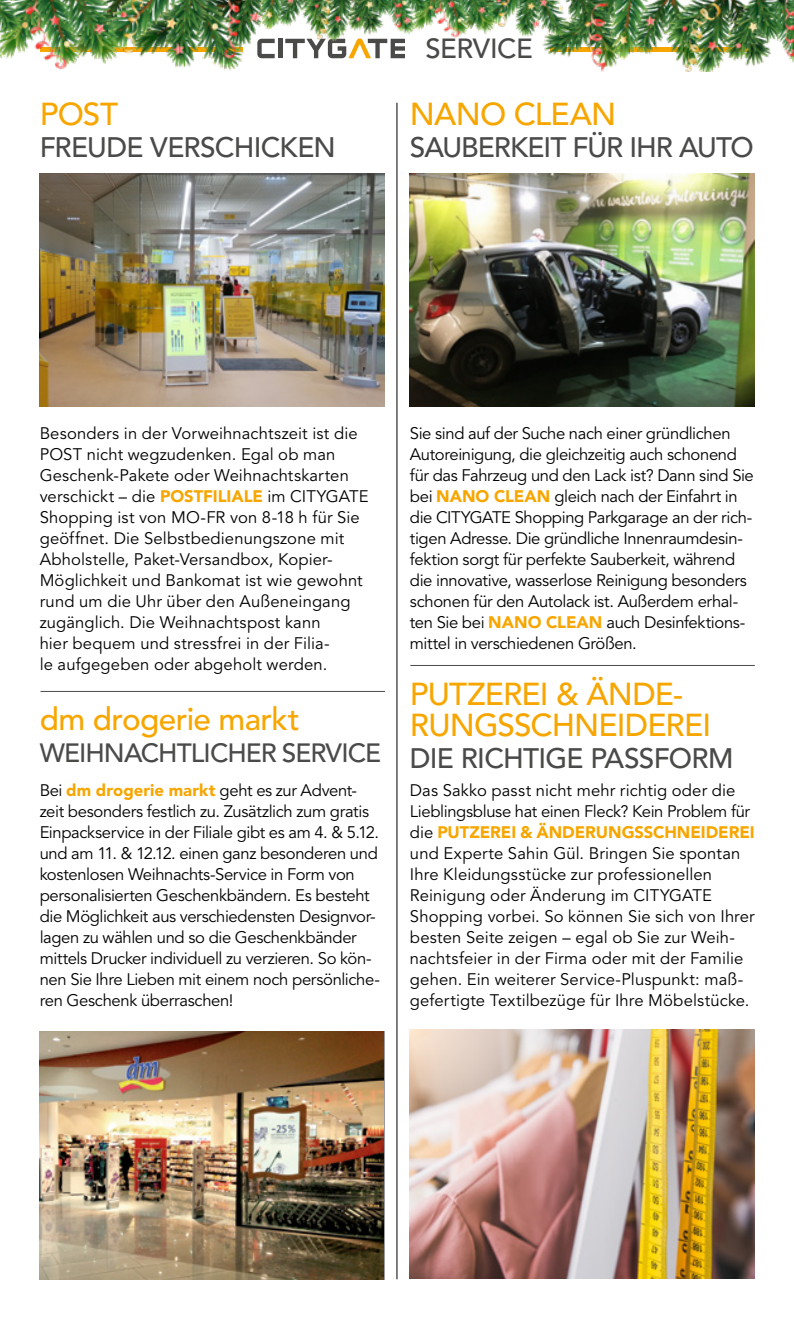
<style>
.page{position:relative;width:794px;height:1340px;background:#fff}
.page>*{position:absolute;margin:0;border:0;box-sizing:border-box;transform-origin:0 0}
.t1{font:500 31.5px/31.5px "Avenir LT Std";letter-spacing:-.025em;color:#f7a600}
.t2{font:500 28px "Avenir LT Std";letter-spacing:-.03em;color:#4a4a49}
.t3{font:500 27.47px "Avenir LT Std";letter-spacing:-.015em;color:#4a4a49}
.t4{font:500 26.25px "Avenir LT Std";letter-spacing:-.035em;color:#4a4a49}
.t5{font:16.62px/21px "Avenir LT Std";letter-spacing:-.015em;color:#000}
.t6{font:16.62px/21px "Avenir LT Std";letter-spacing:.005em;color:#000}
.t7{font:16.62px/21px "Avenir LT Std";letter-spacing:.01em;color:#000}
.s1{font-weight:900;color:#f7a600}
</style>
<div class="page">
<img style="left:40px;top:1031px;width:343px;height:248px">
<hr style="left:41px;top:691px;width:344px;height:1px;background:#4a4a49">
<hr style="left:410px;top:665px;width:345px;height:1px;background:#4a4a49">
<img style="left:410px;top:1029px;width:345px;height:248px">
<img style="left:40px;top:173px;width:345px;height:233px">
<img style="left:409px;top:173px;width:345px;height:233px">
<hr style="left:396px;top:103px;width:1px;height:1176px;background:#000">
<svg style="left:270px;top:43px;width:5px;height:15px"></svg>
<hr style="left:278px;top:39px;width:4px;height:19px;background:#4a4a49">
<svg style="left:286px;top:43px;width:119px;height:15px"></svg>
<img style="left:0;top:0;width:270px;height:71px">
<img style="left:542px;top:0;width:252px;height:72px">
<img style="left:259px;top:0;width:309px;height:43px">
<h1 class="t1" style="left:40px;top:99px;width:80px">POST</h1>
<h2 class="t2" style="left:40px;top:131px;width:298px">FREUDE VERSCHICKEN</h2>
<h3 class="t3" style="left:425px;top:33px;width:109px">SERVICE</h3>
<h1 class="t1" style="left:410px;top:99px;width:208px">NANO CLEAN</h1>
<h2 class="t2" style="left:410px;top:131px;width:345px">SAUBERKEIT FÜR IHR AUTO</h2>
<p class="t7" style="left:40px;top:423px;width:330px">Besonders in der Vorweihnachtszeit ist die POST nicht wegzudenken. Egal ob man Geschenk-Pakete oder Weihnachtskarten verschickt – die <span class="s1">POSTFILIALE</span> im CITYGATE Shopping ist von MO-FR von 8-18 h für Sie geöffnet. Die Selbstbedienungszone mit Abholstelle, Paket-Versandbox, Kopier-Möglichkeit und Bankomat ist wie gewohnt rund um die Uhr über den Außeneingang zugänglich. Die Weihnachtspost kann<br>hier bequem und stressfrei in der Filia-<br>le aufgegeben oder abgeholt werden.</p>
<h1 class="t1" style="left:40px;top:704px;width:261px">dm drogerie markt</h1>
<h3 class="t4" style="left:40px;top:737px;width:343px">WEIHNACHTLICHER SERVICE</h3>
<p class="t5" style="left:40px;top:780px;width:342px">Bei <span class="s1">dm drogerie markt</span> geht es zur Advent&shy;zeit besonders festlich zu. Zusätzlich zum gratis Einpackservice in der Filiale gibt es am 4. &amp; 5.12. und am 11. &amp; 12.12. einen ganz besonderen und kostenlosen Weihnachts-Service in Form von personalisierten Geschenkbändern. Es besteht die Möglichkeit aus verschiedensten Designvor&shy;lagen zu wählen und so die Geschenkbänder mittels Drucker individuell zu verzieren. So kön&shy;nen Sie Ihre Lieben mit einem noch persönliche&shy;ren Geschenk überraschen!</p>
<p class="t5" style="left:410px;top:423px;width:345px">Sie sind auf der Suche nach einer gründlichen Autoreinigung, die gleichzeitig auch schonend für das Fahrzeug und den Lack ist? Dann sind Sie bei <span class="s1">NANO CLEAN</span> gleich nach der Einfahrt in die CITYGATE Shopping Parkgarage an der rich&shy;tigen Adresse. Die gründliche Innenraumdesin&shy;fektion sorgt für perfekte Sauberkeit, während die innovative, wasserlose Reinigung besonders schonen für den Autolack ist. Außerdem erhal&shy;ten Sie bei <span class="s1">NANO CLEAN</span> auch Desinfektions&shy;mittel in verschiedenen Größen.</p>
<h1 class="t1" style="left:410px;top:678px;width:303px">PUTZEREI &amp; ÄNDE-<br>RUNGSSCHNEIDEREI</h1>
<h2 class="t2" style="left:410px;top:741px;width:325px">DIE RICHTIGE PASSFORM</h2>
<p class="t6" style="left:410px;top:780px;width:346px">Das Sakko passt nicht mehr richtig oder die Lieblingsbluse hat einen Fleck? Kein Problem für die <span class="s1">PUTZEREI &amp; ÄNDERUNGSSCHNEIDEREI </span>und Experte Sahin Gül. Bringen Sie spontan Ihre Kleidungsstücke zur professionellen Reinigung oder Änderung im CITYGATE Shopping vorbei. So können Sie sich von Ihrer besten Seite zeigen – egal ob Sie zur Weih&shy;nachtsfeier in der Firma oder mit der Familie gehen. Ein weiterer Service-Pluspunkt: maß&shy;gefertigte Textilbezüge für Ihre Möbelstücke.</p>
</div>
